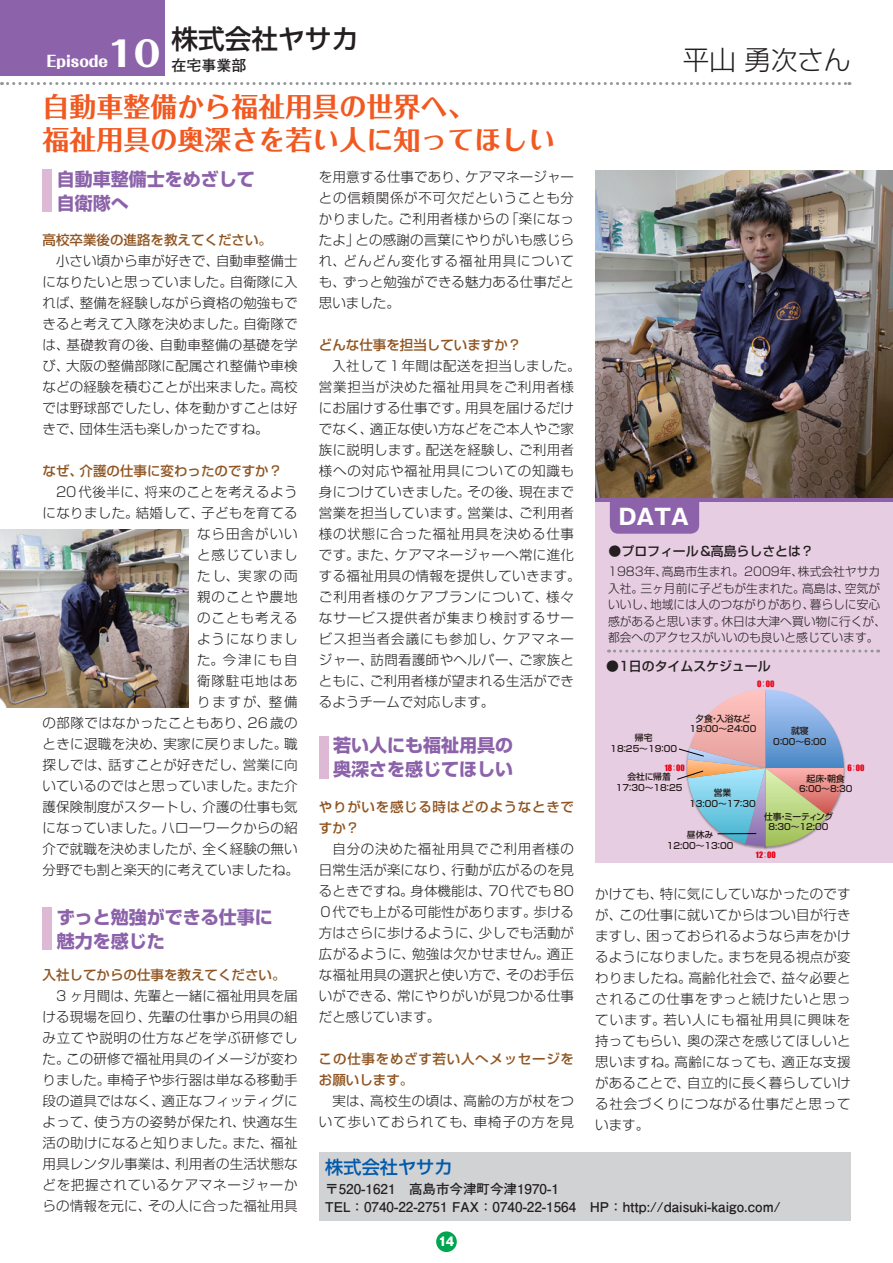
<style>
.page{position:relative;width:893px;height:1263px;background:#fff}
.page>*{position:absolute;margin:0;border:0;box-sizing:border-box;transform-origin:0 0}
.t1{font:800 34.35px "Folk Pro";color:#fff}
.t2{font:700 27px/33px "Folk Pro";color:#f15921}
.t3{font:500 26.7px "Shin Go Pro";color:#231f20}
.t4{font:300 26.4px "Shin Go Pro";color:#231f20}
.t5{font:700 21.9px "Gothic MB101 Pro";color:#fff}
.t6{font:500 18.15px "Shin Go Pro";color:#015aaa}
.t7{font:700 18px/24px "Shin Go Pro";color:#8c62aa}
.t8{font:800 15.15px "Folk Pro";color:#fff}
.t9{font:700 15px "Futo Go B101 Pro";color:#231f20}
.t10{font:300 13.5px/21px "Shin Go Pro";letter-spacing:.025em;color:#231f20;text-align:justify}
.t11{font:700 13.5px/18px "Futo Go B101 Pro";color:#231f20}
.t12{font:500 13.5px "Shin Go Pro";color:#905522}
.t13{font:500 13.5px/21px "Shin Go Pro";letter-spacing:.055em;color:#905522}
.t14{font:300 13.5px/21px "Shin Go Pro";letter-spacing:.07em;color:#231f20;text-align:right}
.t15{font:500 12.9px "Shin Go Pro";color:#231f20}
.t16{font:300 12px/16.5px "Shin Go Pro";color:#231f20}
.t17{font:800 11.85px "Gothic MB101 Pro";color:#fff;scale:.95 1}
.t18{font:500 8.85px/10.5px "Shin Go Pro";color:#231815;text-align:center}
.t19{font:500 8.85px/10.5px "Shin Go Pro";letter-spacing:-.03em;color:#231815;text-align:center}
.t20{font:8.1px "Impact";color:#e60012}
.s1{font-family:"Koz Go Pr 6 N"}
</style>
<div class="page">
<div style="left:436px;top:1231px;width:21px;height:21px;background:#00a54f;border-radius:50%"></div>
<svg style="left:2px;top:82px;width:848px;height:3px"></svg>
<div style="left:595px;top:497px;width:298px;height:366px;background:#e7cde2"></div>
<div style="left:0;top:0;width:165px;height:75px;background:#8c62aa"></div>
<div style="left:595px;top:497px;width:298px;height:5px;background:#8c62aa"></div>
<div style="left:610px;top:502px;width:89px;height:32px;background:#8c62aa"></div>
<svg style="left:608px;top:649px;width:271px;height:3px"></svg>
<div style="left:319px;top:1152px;width:531px;height:68px;background:#d1d2d4"></div>
<div style="left:43px;top:170px;width:9px;height:42px;background:#deb9d6"></div>
<div style="left:43px;top:907px;width:9px;height:43px;background:#deb9d6"></div>
<div style="left:319px;top:736px;width:9px;height:42px;background:#deb9d6"></div>
<img style="left:844px;top:766px;width:2px;height:16px">
<img style="left:769px;top:846px;width:17px;height:3px">
<img style="left:743px;top:846px;width:26px;height:3px">
<svg style="left:677px;top:690px;width:167px;height:156px"></svg>
<img style="left:595px;top:170px;width:298px;height:327px">
<img style="left:0;top:529px;width:189px;height:178px">
<h1 class="t1" style="left:108px;top:25px;width:54px">10</h1>
<p class="t8" style="left:47px;top:48px;width:63px">Episode</p>
<h3 class="t3" style="left:171px;top:17px;width:188px">株式会社ヤサカ</h3>
<p class="t9" style="left:171px;top:53px;width:76px">在宅事業部</p>
<h3 class="t4" style="left:683px;top:38px;width:169px">平山 勇次さん</h3>
<h2 class="t2" style="left:43px;top:87px;width:514px">自動車整備から福祉用具の世界へ、<br>福祉用具の奥深さを若い人に知ってほしい</h2>
<h3 class="t7" style="left:57px;top:165px;width:199px">自動車整備士をめざして自衛隊へ</h3>
<p class="t12" style="left:43px;top:229px;width:231px">高校卒業後の進路を教えてください。</p>
<p class="t10" style="left:43px;top:249px;width:257px;text-indent:14px">小さい頃から車が好きで、自動車整備士になりたいと思っていました。自衛隊に入れば、整備を経験しながら資格の勉強もできると考えて入隊を決めました。自衛隊では、基礎教育の後、自動車整備の基礎を学び、大阪の整備部隊に配属され整備や車検などの経験を積むことが出来ました。高校では野球部でしたし、体を動かすことは好きで、団体生活も楽しかったですね。</p>
<p class="t12" style="left:43px;top:460px;width:241px">なぜ、介護の仕事に変わったのですか？</p>
<p class="t10" style="left:43px;top:480px;width:258px;text-align:right">20代後半に、将来のことを考えるようになりました。結婚して、子どもを育てるなら田舎がいい<br>と感じていまし<br>たし、実家の両<br>親のことや農地<br>のことも考える<br>ようになりまし<br>た。今津にも自<br>衛隊駐屯地はあ<br>りますが、整備<br>の部隊ではなかったこともあり、26歳のときに退職を決め、実家に戻りました。職探しでは、話すことが好きだし、営業に向いているのではと思っていました。また介護保険制度がスタートし、介護の仕事も気になっていました。ハローワークからの紹介で就職を決めましたが、全く経験の無い分野でも割と楽天的に考えていましたね。</p>
<h3 class="t7" style="left:57px;top:903px;width:217px">ずっと勉強ができる仕事に魅力を感じた</h3>
<p class="t12" style="left:43px;top:964px;width:244px">入社してからの仕事を教えてください。</p>
<p class="t10" style="left:43px;top:984px;width:257px;text-indent:14px">3 ヶ月間は、先輩と一緒に福祉用具を届ける現場を回り、先輩の仕事から用具の組み立てや説明の仕方などを学ぶ研修でした。この研修で福祉用具のイメージが変わりました。車椅子や歩行器は単なる移動手段の道具ではなく、適正なフィッティグによって、使う方の姿勢が保たれ、快適な生活の助けになると知りました。また、福祉用具レンタル事業は、利用者の生活状態などを把握されているケアマネージャーからの情報を元に、その人に合った福祉用具</p>
<p class="t10" style="left:319px;top:165px;width:257px">を用意する仕事であり、ケアマネージャーとの信頼関係が不可欠だということも分かりました。ご利用者様からの「楽になったよ」との感謝の言葉にやりがいも感じられ、どんどん変化する福祉用具についても、ずっと勉強ができる魅力ある仕事だと思いました。</p>
<p class="t12" style="left:319px;top:334px;width:204px">どんな仕事を担当していますか？</p>
<p class="t10" style="left:319px;top:354px;width:263px;text-align:left;text-indent:14px">入社して1年間は配送を担当しました。営業担当が決めた福祉用具をご利用者様にお届けする仕事です。用具を届けるだけでなく、適正な使い方などをご本人やご家族に説明します。配送を経験し、ご利用者様への対応や福祉用具についての知識も身につけていきました。その後、現在まで営業を担当しています。営業は、ご利用者様の状態に合った福祉用具を決める仕事です。また、ケアマネージャーへ常に進化する福祉用具の情報を提供していきます。ご利用者様のケアプランについて、様々なサービス提供者が集まり検討するサービス担当者会議にも参加し、ケアマネージャー、訪問看護師やヘルパー、ご家族とともに、ご利用者様が望まれる生活ができるようチームで対応します。</p>
<h3 class="t7" style="left:333px;top:731px;width:181px">若い人にも福祉用具の奥深さを感じてほしい</h3>
<p class="t13" style="left:319px;top:795px;width:257px">やりがいを感じる時はどのようなときですか？</p>
<p class="t10" style="left:319px;top:837px;width:257px;text-indent:14px">自分の決めた福祉用具でご利用者様の日常生活が楽になり、行動が広がるのを見るときですね。身体機能は、70代でも80<br>０代でも上がる可能性があります。歩ける方はさらに歩けるように、少しでも活動が広がるように、勉強は欠かせません。適正な福祉用具の選択と使い方で、そのお手伝いができる、常にやりがいが見つかる仕事だと感じています。</p>
<p class="t13" style="left:319px;top:1047px;width:257px">この仕事をめざす若い人へメッセージをお願いします。</p>
<p class="t14" style="left:319px;top:1089px;width:257px">実は、高校生の頃は、高齢の方が杖をついて歩いておられても、車椅子の方を見</p>
<h3 class="t6" style="left:325px;top:1152px;width:129px">株式会社ヤサカ</h3>
<h3 class="t5" style="left:619px;top:498px;width:72px">DATA</h3>
<p class="t15" style="left:609px;top:541px;width:207px">●プロフィール&amp;高島らしさとは？</p>
<p class="t16" style="left:608px;top:562px;width:280px">1983年、高島市生まれ。2009年、株式会社ヤサカ入社。三ヶ月前に子どもが生まれた。高島は、空気がいいし、地域には人のつながりがあり、暮らしに安心感があると思います。休日は大津へ買い物に行くが、都会へのアクセスがいいのも良いと感じています。</p>
<p class="t15" style="left:606px;top:655px;width:166px">●1日のタイムスケジュール</p>
<p class="t20" style="left:757px;top:677px;width:19px">0<span class="s1">：</span>00</p>
<p class="t18" style="left:690px;top:712px;width:68px">夕食・入浴など<br>19：00～24：00</p>
<p class="t18" style="left:773px;top:725px;width:55px">就寝<br>0：00～6:00</p>
<p class="t18" style="left:799px;top:772px;width:55px">起床・朝食<br>6：00～8:30</p>
<p class="t19" style="left:764px;top:810px;width:71px">仕事・ミーティング<br>8:30～12:00</p>
<p class="t18" style="left:610px;top:732px;width:68px">帰宅<br>18：25～19：00</p>
<p class="t20" style="left:665px;top:761px;width:22px">18<span class="s1">：</span>00</p>
<p class="t20" style="left:847px;top:761px;width:19px">6<span class="s1">：</span>00</p>
<p class="t18" style="left:616px;top:770px;width:68px">会社に帰着<br>17：30～18：25</p>
<p class="t18" style="left:689px;top:786px;width:68px">営業<br>13:00～17：30</p>
<p class="t18" style="left:667px;top:828px;width:68px">昼休み<br>12:00～13：00</p>
<p class="t20" style="left:756px;top:849px;width:21px">12<span class="s1">：</span>00</p>
<p class="t10" style="left:595px;top:881px;width:257px">かけても、特に気にしていなかったのですが、この仕事に就いてからはつい目が行きますし、困っておられるようなら声をかけるようになりました。まちを見る視点が変わりましたね。高齢化社会で、益々必要とされるこの仕事をずっと続けたいと思っています。若い人にも福祉用具に興味を持ってもらい、奥の深さを感じてほしいと思いますね。高齢になっても、適正な支援があることで、自立的に長く暮らしていける社会づくりにつながる仕事だと思っています。</p>
<p class="t11" style="left:325px;top:1178px;width:470px">〒520-1621　高島市今津町今津1970-1<br>TEL：0740-22-2751 FAX：0740-22-1564　HP：http://daisuki-kaigo.com/　</p>
<p class="t17" style="left:438px;top:1232px;width:18px">14</p>
</div>
